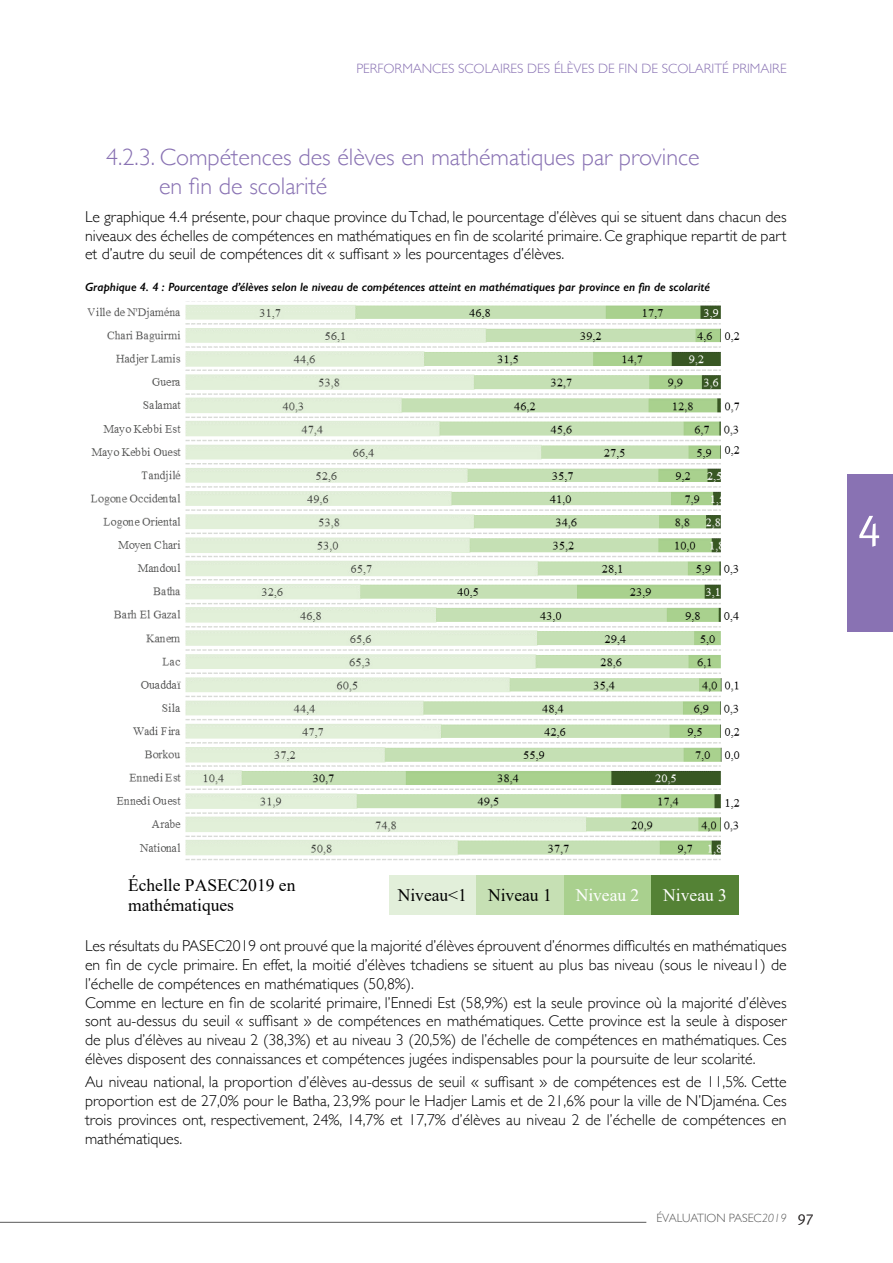
<style>
.page{position:relative;width:893px;height:1263px;background:#fff}
.page>*{position:absolute;margin:0;border:0;box-sizing:border-box;transform-origin:0 0}
.Petit_titre{font:300 24px/28.8px "Gill Sans";color:#8972b3}
.t1{font:17.55px/20px "Times New Roman";color:#000}
.t2{font:17.55px "Times New Roman";color:#fff}
.Corps_de_Texte{font:300 15.75px/18.9px "Gill Sans";color:#000;text-align:justify}
.t3{font:300 13.5px "Gill Sans";color:#8972b3}
.Graphique{font:italic 600 12px "Gill Sans";color:#000}
.t4{font:300 12px "Gill Sans";color:#595959}
.s1{font-style:italic}
.s2{font-family:"Meta Normal";font-weight:400;font-size:15px;color:#231f20}
</style>
<div class="page">
<hr style="left:0;top:1222px;width:646px;height:1px;background:#595959">
<div style="left:847px;top:474px;width:46px;height:157px;background:#8972b3"></div>
<svg style="left:859px;top:516px;width:20px;height:31px"></svg>
<div style="left:389px;top:874px;width:87px;height:41px;background:#e2efda"></div>
<div style="left:476px;top:874px;width:88px;height:41px;background:#c6e0b4"></div>
<div style="left:564px;top:874px;width:87px;height:41px;background:#a9d08e"></div>
<div style="left:651px;top:874px;width:88px;height:41px;background:#548235"></div>
<img style="left:87px;top:305px;width:653px;height:556px">
<p class="t3" style="left:356px;top:58px;width:432px">PERFORMANCES SCOLAIRES DES ÉLÈVES DE FIN DE SCOLARITÉ PRIMAIRE</p>
<p class="Petit_titre" style="left:159px;top:142px;width:542px;text-indent:-53px">4.2.3. Compétences des élèves en mathématiques par province en fin de scolarité</p>
<p class="Corps_de_Texte" style="left:85px;top:206px;width:703px">Le graphique 4.4 présente, pour chaque province du Tchad, le pourcentage d’élèves qui se situent dans chacun des niveaux des échelles de compétences en mathématiques en fin de scolarité primaire. Ce graphique repartit de part et d’autre du seuil de compétences dit « suffisant » les pourcentages d’élèves.</p>
<p class="Graphique" style="left:85px;top:279px;width:627px">Graphique 4. 4 : Pourcentage d’élèves selon le niveau de compétences atteint en mathématiques par province en fin de scolarité</p>
<p class="t1" style="left:128px;top:874px;width:169px">Échelle PASEC2019 en mathématiques</p>
<p class="t1" style="left:398px;top:884px;width:156px">Niveau&lt;1 Niveau 1</p>
<p class="t2" style="left:576px;top:882px;width:65px">Niveau 2</p>
<p class="t2" style="left:663px;top:882px;width:65px">Niveau 3</p>
<p class="Corps_de_Texte" style="left:85px;top:935px;width:703px">Les résultats du PASEC2019 ont prouvé que la majorité d’élèves éprouvent d’énormes difficultés en mathématiques en fin de cycle primaire. En effet, la moitié d’élèves tchadiens se situent au plus bas niveau (sous le niveau1) de l’échelle de compétences en mathématiques (50,8%).</p>
<p class="Corps_de_Texte" style="left:85px;top:992px;width:703px">Comme en lecture en fin de scolarité primaire, l’Ennedi Est (58,9%) est la seule province où la majorité d’élèves sont au-dessus du seuil « suffisant » de compétences en mathématiques. Cette province est la seule à disposer de plus d’élèves au niveau 2 (38,3%) et au niveau 3 (20,5%) de l’échelle de compétences en mathématiques. Ces élèves disposent des connaissances et compétences jugées indispensables pour la poursuite de leur scolarité.</p>
<p class="Corps_de_Texte" style="left:85px;top:1072px;width:703px">Au niveau national, la proportion d’élèves au-dessus de seuil « suffisant » de compétences est de 11,5%. Cette proportion est de 27,0% pour le Batha, 23,9% pour le Hadjer Lamis et de 21,6% pour la ville de N’Djaména. Ces trois provinces ont, respectivement, 24%, 14,7% et 17,7% d’élèves au niveau 2 de l’échelle de compétences en mathématiques.</p>
<p class="t4" style="left:656px;top:1209px;width:159px">ÉVALUATION PASEC<span class="s1">2019</span> <span class="s2">97</span></p>
</div>
